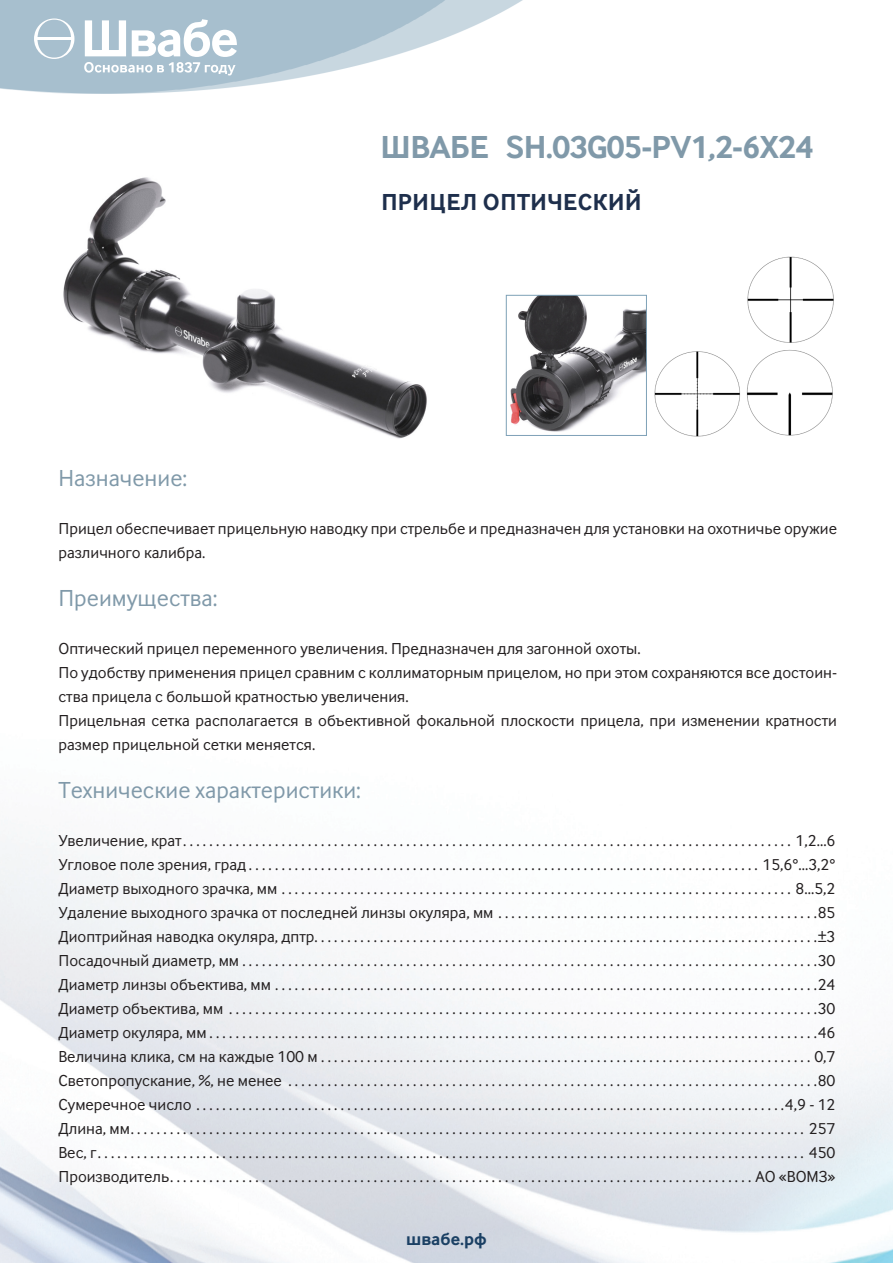
<style>
.page{position:relative;width:893px;height:1263px;background:#fff}
.page>*{position:absolute;margin:0;border:0;box-sizing:border-box;transform-origin:0 0}
.Заголовок_в_артикуле{font:700 33px "Inter Face Corp";letter-spacing:-.02em;color:#8099a9}
.Подзаголовок_2{font:24px "Inter Face Corp";color:#8099a9}
.Заголовок_в_артикуле-2{font:700 24px "Inter Face Corp";letter-spacing:.02em;color:#1e2f4c}
.tabl_text2{font:700 18px "Inter Face Corp";color:#1b4064}
.tabl_text3{font:16.5px "Inter Face Corp";color:#231f20}
.Основной_текст{font:16.5px/24px "Inter Face Corp";color:#231f20}
</style>
<div class="page">
<img style="left:0;top:294px;width:893px;height:969px">
<img style="left:0;top:0;width:523px;height:94px">
<svg style="left:34px;top:18px;width:40px;height:41px"></svg>
<svg style="left:84px;top:19px;width:153px;height:56px"></svg>
<img style="left:58px;top:177px;width:375px;height:263px">
<img style="left:508px;top:297px;width:137px;height:137px">
<div style="left:506px;top:295px;width:141px;height:141px;border:1px solid #7ea1b7"></div>
<img style="left:744px;top:256px;width:93px;height:184px">
<img style="left:651px;top:347px;width:93px;height:93px">
<p class="Заголовок_в_артикуле" style="left:381px;top:128px;width:434px">ШВАБЕ SH.03G05-PV1,2-6X24</p>
<p class="Заголовок_в_артикуле-2" style="left:381px;top:188px;width:262px">ПРИЦЕЛ ОПТИЧЕСКИЙ</p>
<p class="Подзаголовок_2" style="left:58px;top:464px;width:130px">Назначение:</p>
<p class="Основной_текст" style="left:58px;top:516px;width:780px">Прицел обеспечивает прицельную наводку при стрельбе и предназначен для установки на охотничье оружие различного калибра.</p>
<p class="Подзаголовок_2" style="left:58px;top:584px;width:161px">Преимущества:</p>
<p class="Основной_текст" style="left:58px;top:636px;width:582px">Оптический прицел переменного увеличения. Предназначен для загонной охоты.</p>
<p class="Основной_текст" style="left:58px;top:660px;width:780px">По удобству применения прицел сравним с коллиматорным прицелом, но при этом сохраняются все достоин&shy;ства прицела с большой кратностью увеличения.</p>
<p class="Основной_текст" style="left:58px;top:708px;width:780px">Прицельная сетка располагается в объективной фокальной плоскости прицела, при изменении кратности размер прицельной сетки меняется.</p>
<p class="Подзаголовок_2" style="left:58px;top:776px;width:304px">Технические характеристики:</p>
<p class="tabl_text3" style="left:58px;top:831px;width:779px">Увеличение, крат . . . . . . . . . . . . . . . . . . . . . . . . . . . . . . . . . . . . . . . . . . . . . . . . . . . . . . . . . . . . . . . . . . . . . . . . . . . . . . . . . . . . . . . . . . . . . 1,2...6</p>
<p class="tabl_text3" style="left:58px;top:855px;width:779px">Угловое поле зрения, град . . . . . . . . . . . . . . . . . . . . . . . . . . . . . . . . . . . . . . . . . . . . . . . . . . . . . . . . . . . . . . . . . . . . . . . . . . . . . . 15,6°...3,2°</p>
<p class="tabl_text3" style="left:58px;top:879px;width:779px">Диаметр выходного зрачка, мм . . . . . . . . . . . . . . . . . . . . . . . . . . . . . . . . . . . . . . . . . . . . . . . . . . . . . . . . . . . . . . . . . . . . . . . . . . . . . . 8...5,2</p>
<p class="tabl_text3" style="left:58px;top:903px;width:779px">Удаление выходного зрачка от последней линзы окуляра, мм . . . . . . . . . . . . . . . . . . . . . . . . . . . . . . . . . . . . . . . . . . . . . . . . 85</p>
<p class="tabl_text3" style="left:58px;top:927px;width:779px">Диоптрийная наводка окуляра, дптр . . . . . . . . . . . . . . . . . . . . . . . . . . . . . . . . . . . . . . . . . . . . . . . . . . . . . . . . . . . . . . . . . . . . . . . . . . . . ±3</p>
<p class="tabl_text3" style="left:58px;top:951px;width:779px">Посадочный диаметр, мм . . . . . . . . . . . . . . . . . . . . . . . . . . . . . . . . . . . . . . . . . . . . . . . . . . . . . . . . . . . . . . . . . . . . . . . . . . . . . . . . . . . . . . . 30</p>
<p class="tabl_text3" style="left:58px;top:975px;width:779px">Диаметр линзы объектива, мм . . . . . . . . . . . . . . . . . . . . . . . . . . . . . . . . . . . . . . . . . . . . . . . . . . . . . . . . . . . . . . . . . . . . . . . . . . . . . . . . . . 24</p>
<p class="tabl_text3" style="left:58px;top:999px;width:779px">Диаметр объектива, мм . . . . . . . . . . . . . . . . . . . . . . . . . . . . . . . . . . . . . . . . . . . . . . . . . . . . . . . . . . . . . . . . . . . . . . . . . . . . . . . . . . . . . . . . . 30</p>
<p class="tabl_text3" style="left:58px;top:1023px;width:779px">Диаметр окуляра, мм . . . . . . . . . . . . . . . . . . . . . . . . . . . . . . . . . . . . . . . . . . . . . . . . . . . . . . . . . . . . . . . . . . . . . . . . . . . . . . . . . . . . . . . . . . . . 46</p>
<p class="tabl_text3" style="left:58px;top:1047px;width:779px">Величина клика, см на каждые 100 м . . . . . . . . . . . . . . . . . . . . . . . . . . . . . . . . . . . . . . . . . . . . . . . . . . . . . . . . . . . . . . . . . . . . . . . . . . . 0,7</p>
<p class="tabl_text3" style="left:58px;top:1071px;width:779px">Светопропускание, %, не менее . . . . . . . . . . . . . . . . . . . . . . . . . . . . . . . . . . . . . . . . . . . . . . . . . . . . . . . . . . . . . . . . . . . . . . . . . . . . . . . . 80</p>
<p class="tabl_text3" style="left:58px;top:1095px;width:779px">Сумеречное число . . . . . . . . . . . . . . . . . . . . . . . . . . . . . . . . . . . . . . . . . . . . . . . . . . . . . . . . . . . . . . . . . . . . . . . . . . . . . . . . . . . . . . . . . 4,9 - 12</p>
<p class="tabl_text3" style="left:58px;top:1119px;width:779px">Длина, мм . . . . . . . . . . . . . . . . . . . . . . . . . . . . . . . . . . . . . . . . . . . . . . . . . . . . . . . . . . . . . . . . . . . . . . . . . . . . . . . . . . . . . . . . . . . . . . . . . . . . . . . 257</p>
<p class="tabl_text3" style="left:58px;top:1143px;width:779px">Вес, г . . . . . . . . . . . . . . . . . . . . . . . . . . . . . . . . . . . . . . . . . . . . . . . . . . . . . . . . . . . . . . . . . . . . . . . . . . . . . . . . . . . . . . . . . . . . . . . . . . . . . . . . . . . . 450</p>
<p class="tabl_text3" style="left:58px;top:1167px;width:779px">Производитель . . . . . . . . . . . . . . . . . . . . . . . . . . . . . . . . . . . . . . . . . . . . . . . . . . . . . . . . . . . . . . . . . . . . . . . . . . . . . . . . . . . . . . . . . АО «ВОМЗ»</p>
<p class="tabl_text2" style="left:406px;top:1228px;width:82px">швабе.рф</p>
</div>
